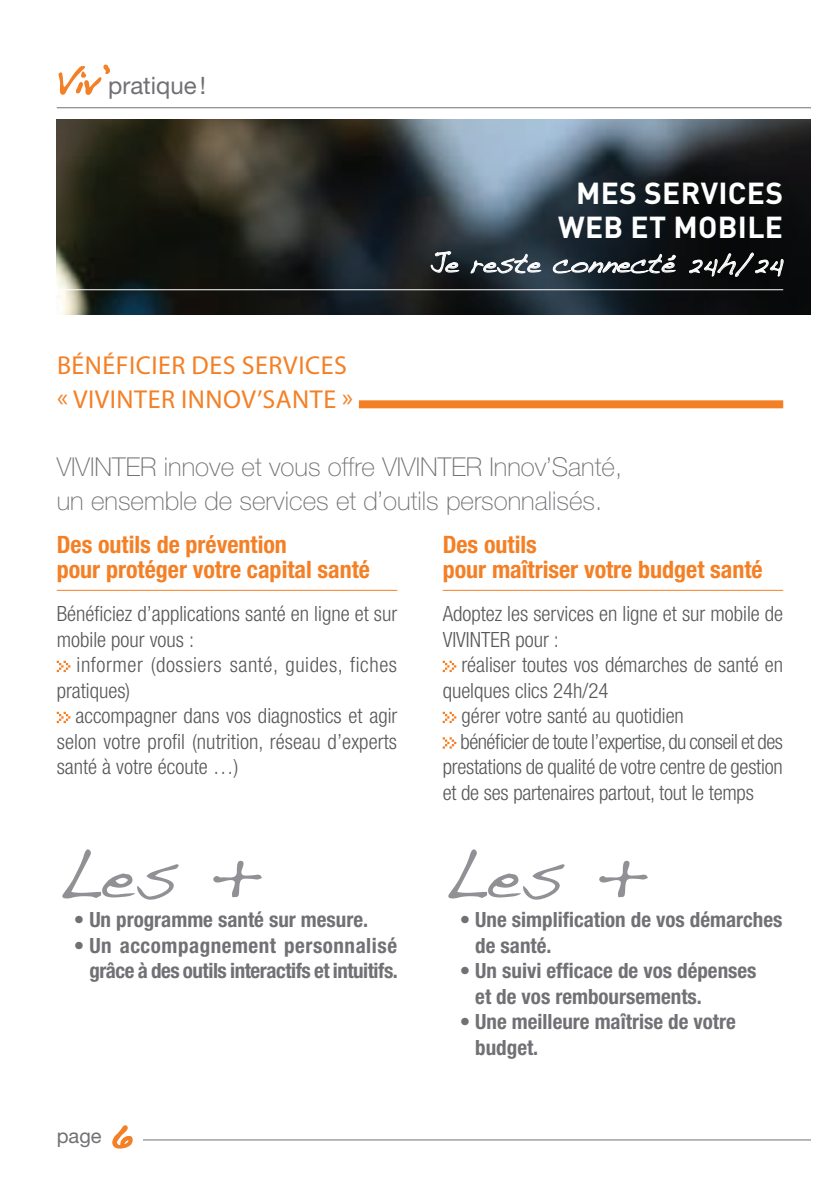
<style>
.page{position:relative;width:840px;height:1191px;background:#fff}
.page>*{position:absolute;margin:0;border:0;box-sizing:border-box;transform-origin:0 0}
.t1{font:60px "Dakota";color:#919195}
.t2{font:700 30px/34px "DIN Pro";letter-spacing:.01em;color:#fff;text-align:center}
.t3{font:100 26px/34px "Helvetica Neue LT Std";color:#717074}
.t4{font:26px/34px "Myriad Pro";letter-spacing:.02em;color:#f48026}
.t5{font:700 condensed 24px/25.6px "Helvetica Neue LT Std";color:#f48026}
.t6{font:24px "Dakota";color:#fff}
.t7{font:24px "Helvetica Neue LT Std";color:#717074}
.t8{font:300 condensed 21px/25.6px "Helvetica Neue LT Std";color:#57585a}
.t9{font:700 condensed 21px/25.6px "Helvetica Neue LT Std";color:#717074}
.t10{font:700 condensed 21px/25.6px "Helvetica Neue LT Std";letter-spacing:-.02em;color:#717074;text-align:right}
.t11{font:300 condensed 21px/25.6px "Helvetica Neue LT Std";letter-spacing:.025em;color:#57585a}
.t12{font:300 condensed 21px "Helvetica Neue LT Std";letter-spacing:-.025em;color:#57585a}
.t13{font:20px "Helvetica Neue LT Std";color:#717074}
.s1{font-family:"Dakota";font-size:28px;color:#f48026}
.s2{font-family:"Dakota";font-size:32px;color:#f48026}
</style>
<div class="page">
<hr style="left:57px;top:107px;width:782px;height:1px;background:#717074">
<hr style="left:57px;top:1139px;width:782px;height:1px;background:#717074">
<svg style="left:58px;top:64px;width:52px;height:31px"></svg>
<div style="left:45px;top:1126px;width:98px;height:24px;background:#fff"></div>
<svg style="left:112px;top:1125px;width:21px;height:24px"></svg>
<img style="left:57px;top:119px;width:754px;height:196px">
<div style="left:811px;top:57px;width:28px;height:1091px;background:#fff"></div>
<hr style="left:57px;top:590px;width:340px;height:1px;background:#f48026">
<svg style="left:57px;top:660px;width:13px;height:12px"></svg>
<svg style="left:57px;top:712px;width:13px;height:11px"></svg>
<hr style="left:442px;top:590px;width:340px;height:1px;background:#f48026">
<svg style="left:442px;top:660px;width:14px;height:12px"></svg>
<svg style="left:442px;top:712px;width:14px;height:11px"></svg>
<svg style="left:442px;top:737px;width:14px;height:11px"></svg>
<div style="left:359px;top:400px;width:423px;height:8px;background:#f48026"></div>
<hr style="left:0;top:289px;width:782px;height:1px;background:#fff">
<svg style="left:430px;top:245px;width:31px;height:28px"></svg>
<svg style="left:470px;top:250px;width:73px;height:24px;background:#4e5a62"></svg>
<svg style="left:552px;top:250px;width:125px;height:24px;background:#41494f"></svg>
<svg style="left:688px;top:251px;width:95px;height:27px;background:#2e2f30"></svg>
<p class="t7" style="left:57px;top:71px;width:151px"><span class="s1">Viv’</span>pratique!</p>
<p class="t4" style="left:57px;top:348px;width:297px">BÉNÉFICIER DES SERVICES « VIVINTER INNOV’SANTE »</p>
<h2 class="t2" style="left:558px;top:175px;width:226px">MES SERVICES<br>WEB ET MOBILE</h2>
<p class="t6" style="left:429px;top:248px;width:355px">Je reste connecte 24h/24</p>
<p class="t3" style="left:57px;top:450px;width:566px">VIVINTER innove et vous offre VIVINTER Innov’Santé, un ensemble de services et d’outils personnalisés.</p>
<p class="t5" style="left:57px;top:531px;width:315px">Des outils de prévention<br>pour protéger votre capital santé</p>
<p class="t8" style="left:57px;top:600px;width:342px">Bénéficiez d’applications santé en ligne et sur mobile pour vous :</p>
<p class="t11" style="left:57px;top:651px;width:341px;text-indent:20px">informer (dossiers santé, guides, fiches pratiques)</p>
<p class="t8" style="left:57px;top:702px;width:342px;text-align:justify;text-indent:19px">accompagner dans vos diagnostics et agir selon votre profil (nutrition, réseau d’experts santé à votre écoute …)</p>
<h1 class="t1" style="left:57px;top:837px;width:206px">Les +</h1>
<p class="t9" style="left:74px;top:906px;width:296px">• Un programme santé sur mesure.</p>
<p class="t10" style="left:74px;top:932px;width:325px">• Un accompagnement personnalisé grâce à des outils interactifs et intuitifs.</p>
<p class="t13" style="left:57px;top:1124px;width:76px">page <span class="s2">6</span></p>
<p class="t5" style="left:442px;top:531px;width:321px">Des outils<br>pour maîtriser votre budget santé</p>
<p class="t8" style="left:442px;top:600px;width:342px">Adoptez les services en ligne et sur mobile de<br>VIVINTER pour :</p>
<p class="t8" style="left:461px;top:651px;width:323px">réaliser toutes vos démarches de santé en</p>
<p class="t8" style="left:442px;top:677px;width:167px">quelques clics 24h/24</p>
<p class="t8" style="left:461px;top:702px;width:224px">gérer votre santé au quotidien</p>
<p class="t12" style="left:460px;top:729px;width:324px">bénéficier de toute l’expertise, du conseil et des</p>
<p class="t8" style="left:442px;top:753px;width:341px">prestations de qualité de votre centre de gestion</p>
<p class="t8" style="left:442px;top:779px;width:312px">et de ses partenaires partout, tout le temps</p>
<h1 class="t1" style="left:442px;top:837px;width:206px">Les +</h1>
<p class="t9" style="left:475px;top:906px;width:308px;text-indent:-16px">• Une simplification de vos démarches de santé.</p>
<p class="t9" style="left:475px;top:957px;width:282px;text-indent:-16px">• Un suivi efficace de vos dépenses et de vos remboursements.</p>
<p class="t9" style="left:475px;top:1008px;width:262px;text-indent:-16px">• Une meilleure maîtrise de votre budget.</p>
</div>
